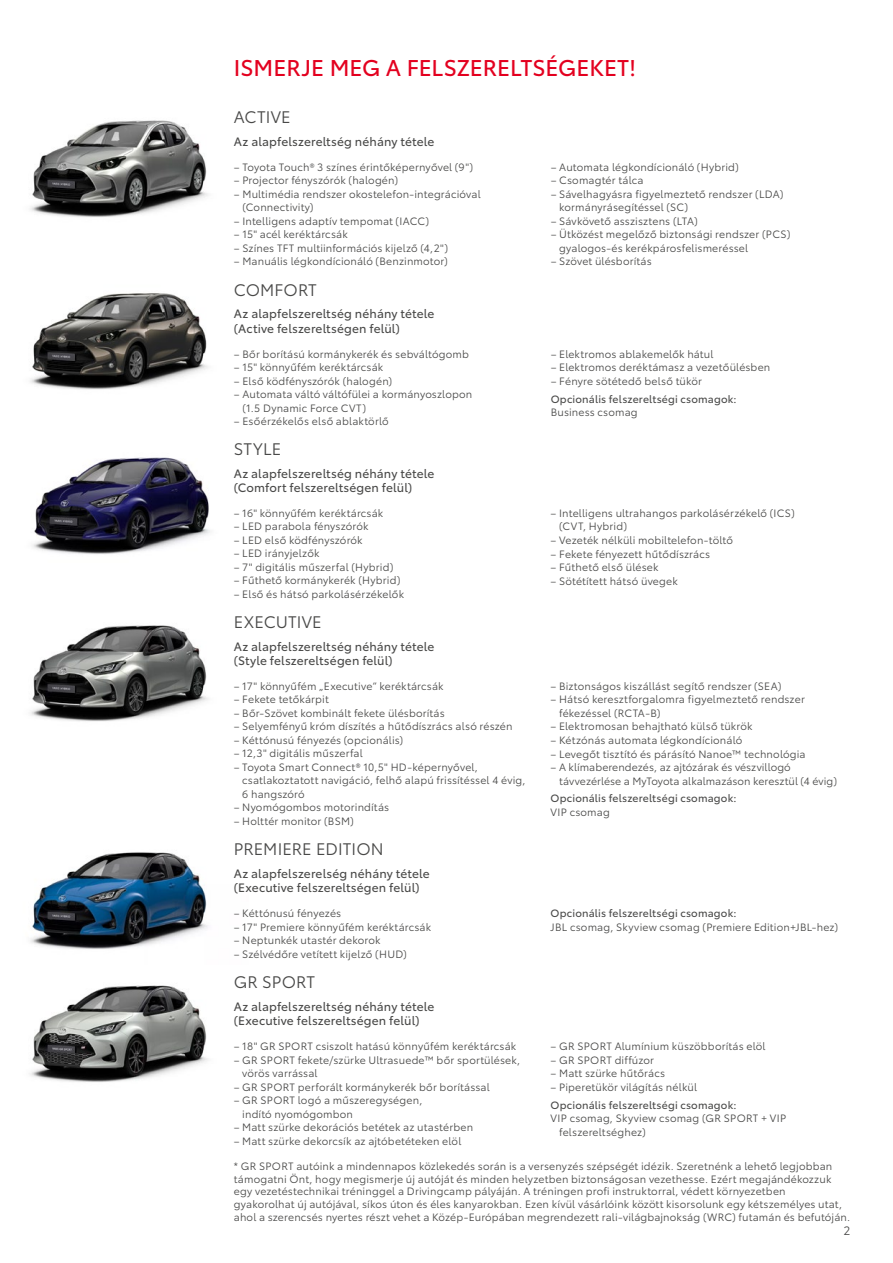
<style>
.page{position:relative;width:893px;height:1263px;background:#fff}
.page>*{position:absolute;margin:0;border:0;box-sizing:border-box;transform-origin:0 0}
.t1{font:22.5px "Toyota Type";letter-spacing:-.005em;color:#e3001f}
.t2{font:16.5px "Toyota Type";letter-spacing:.005em;color:#494948}
.t3{font:12px/14.4px "Toyota Type";letter-spacing:.01em;color:#494948}
.t4{font:12px "Toyota Type";color:#494948}
.t5{font:10.5px/13.5px "Toyota Type";letter-spacing:.015em;color:#494948}
.t6{font:10.5px "Toyota Type";letter-spacing:.015em;color:#494948}
</style>
<div class="page">
<img style="left:30px;top:120px;width:178px;height:97px">
<img style="left:30px;top:293px;width:178px;height:97px">
<img style="left:30px;top:625px;width:178px;height:97px">
<img style="left:30px;top:852px;width:178px;height:97px">
<img style="left:29px;top:985px;width:179px;height:97px">
<img style="left:32px;top:457px;width:178px;height:97px">
<h1 class="t1" style="left:234px;top:51px;width:404px">ISMERJE MEG A FELSZERELTSÉGEKET!</h1>
<h2 class="t2" style="left:234px;top:105px;width:58px">ACTIVE</h2>
<p class="t3" style="left:234px;top:133px;width:202px">Az alapfelszereltség néhány tétele</p>
<p class="t5" style="left:234px;top:159px;width:241px">– Toyota Touch® 3 színes érintőképernyővel (9")</p>
<p class="t5" style="left:234px;top:173px;width:166px">– Projector fényszórók (halogén)</p>
<p class="t5" style="left:242px;top:186px;width:240px;text-indent:-8px">– Multimédia rendszer okostelefon‑integrációval (Connectivity)</p>
<p class="t5" style="left:234px;top:213px;width:197px">– Intelligens adaptív tempomat (IACC)</p>
<p class="t5" style="left:234px;top:227px;width:115px">– 15" acél keréktárcsák</p>
<p class="t5" style="left:234px;top:240px;width:216px">– Színes TFT multiinformációs kijelző (4,2")</p>
<p class="t5" style="left:234px;top:254px;width:215px">– Manuális légkondícionáló (Benzinmotor)</p>
<h2 class="t2" style="left:234px;top:277px;width:85px">COMFORT</h2>
<p class="t3" style="left:234px;top:306px;width:202px">Az alapfelszereltség néhány tétele (Active felszereltségen felül)</p>
<p class="t5" style="left:234px;top:346px;width:237px">– Bőr borítású kormánykerék és sebváltógomb</p>
<p class="t5" style="left:234px;top:360px;width:151px">– 15" könnyűfém keréktárcsák</p>
<p class="t5" style="left:234px;top:373px;width:160px">– Első ködfényszórók (halogén)</p>
<p class="t5" style="left:242px;top:387px;width:231px;text-indent:-9px">– Automata váltó váltófülei a kormányoszlopon (1.5 Dynamic Force CVT)</p>
<p class="t5" style="left:234px;top:414px;width:156px">– Esőérzékelős első ablaktörlő</p>
<h2 class="t2" style="left:234px;top:437px;width:49px">STYLE</h2>
<p class="t3" style="left:234px;top:465px;width:202px">Az alapfelszereltség néhány tétele (Comfort felszereltségen felül)</p>
<p class="t5" style="left:234px;top:506px;width:151px">– 16" könnyűfém keréktárcsák</p>
<p class="t5" style="left:234px;top:519px;width:136px">– LED parabola fényszórók</p>
<p class="t5" style="left:234px;top:533px;width:130px">– LED első ködfényszórók</p>
<p class="t5" style="left:234px;top:546px;width:87px">– LED irányjelzők</p>
<p class="t5" style="left:234px;top:560px;width:161px">– 7" digitális műszerfal (Hybrid)</p>
<p class="t5" style="left:234px;top:573px;width:168px">– Fűthető kormánykerék (Hybrid)</p>
<p class="t5" style="left:234px;top:587px;width:172px">– Első és hátsó parkolásérzékelők</p>
<h2 class="t2" style="left:234px;top:610px;width:89px">EXECUTIVE</h2>
<p class="t3" style="left:234px;top:638px;width:202px">Az alapfelszereltség néhány tétele (Style felszereltségen felül)</p>
<p class="t5" style="left:234px;top:679px;width:211px">– 17" könnyűfém „Executive” keréktárcsák</p>
<p class="t5" style="left:234px;top:692px;width:97px">– Fekete tetőkárpit</p>
<p class="t5" style="left:234px;top:706px;width:213px">– Bőr‑Szövet kombinált fekete ülésborítás</p>
<p class="t5" style="left:234px;top:719px;width:280px">– Selyemfényű króm díszítés a hűtődíszrács alsó részén</p>
<p class="t5" style="left:234px;top:733px;width:171px">– Kéttónusú fényezés (opcionális)</p>
<p class="t5" style="left:234px;top:746px;width:131px">– 12,3" digitális műszerfal</p>
<p class="t5" style="left:242px;top:760px;width:285px;text-indent:-9px">– Toyota Smart Connect® 10,5" HD-képernyővel, csatlakoztatott navigáció, felhő alapú frissítéssel 4 évig,<br>6 hangszóró</p>
<p class="t5" style="left:234px;top:800px;width:157px">– Nyomógombos motorindítás</p>
<p class="t5" style="left:234px;top:814px;width:122px">– Holttér monitor (BSM)</p>
<h2 class="t2" style="left:234px;top:837px;width:151px">PREMIERE EDITION</h2>
<p class="t3" style="left:234px;top:865px;width:197px">Az alapfelszerelség néhány tétele (Executive felszereltségen felül)</p>
<p class="t5" style="left:234px;top:906px;width:109px">– Kéttónusú fényezés</p>
<p class="t5" style="left:234px;top:920px;width:199px">– 17" Premiere könnyűfém keréktárcsák</p>
<p class="t5" style="left:234px;top:933px;width:148px">– Neptunkék utastér dekorok</p>
<p class="t5" style="left:234px;top:947px;width:175px">– Szélvédőre vetített kijelző (HUD)</p>
<h2 class="t2" style="left:234px;top:970px;width:83px">GR SPORT</h2>
<p class="t3" style="left:234px;top:998px;width:202px">Az alapfelszereltség néhány tétele (Executive felszereltségen felül)</p>
<p class="t5" style="left:234px;top:1039px;width:284px">– 18" GR SPORT csiszolt hatású könnyűfém keréktárcsák</p>
<p class="t5" style="left:242px;top:1052px;width:279px;text-indent:-9px">– GR SPORT fekete/szürke Ultrasuede™ bőr sportülések, vörös varrással</p>
<p class="t5" style="left:234px;top:1079px;width:257px">– GR SPORT perforált kormánykerék bőr borítással</p>
<p class="t5" style="left:242px;top:1093px;width:182px;text-indent:-9px">– GR SPORT logó a műszeregységen, indító nyomógombon</p>
<p class="t5" style="left:234px;top:1120px;width:241px">– Matt szürke dekorációs betétek az utastérben</p>
<p class="t5" style="left:234px;top:1133px;width:229px">– Matt szürke dekorcsík az ajtóbetéteken elöl</p>
<p class="t5" style="left:551px;top:159px;width:190px">– Automata légkondícionáló (Hybrid)</p>
<p class="t5" style="left:551px;top:173px;width:94px">– Csomagtér tálca</p>
<p class="t5" style="left:559px;top:186px;width:226px;text-indent:-9px">– Sávelhagyásra figyelmeztető rendszer (LDA) kormányrásegítéssel (SC)</p>
<p class="t5" style="left:551px;top:213px;width:149px">– Sávkövető asszisztens (LTA)</p>
<p class="t5" style="left:559px;top:227px;width:233px;text-indent:-9px">– Ütközést megelőző biztonsági rendszer (PCS) gyalogos‑és kerékpárosfelismeréssel</p>
<p class="t5" style="left:551px;top:254px;width:103px">– Szövet ülésborítás</p>
<p class="t5" style="left:551px;top:346px;width:164px">– Elektromos ablakemelők hátul</p>
<p class="t5" style="left:551px;top:360px;width:221px">– Elektromos deréktámasz a vezetőülésben</p>
<p class="t5" style="left:551px;top:373px;width:153px">– Fényre sötétedő belső tükör</p>
<p class="t6" style="left:551px;top:391px;width:188px">Opcionális felszereltségi csomagok:</p>
<p class="t5" style="left:551px;top:405px;width:89px">Business csomag</p>
<p class="t5" style="left:559px;top:506px;width:237px;text-indent:-9px">– Intelligens ultrahangos parkolásérzékelő (ICS) (CVT, Hybrid)</p>
<p class="t5" style="left:551px;top:533px;width:184px">– Vezeték nélküli mobiltelefon-töltő</p>
<p class="t5" style="left:551px;top:546px;width:161px">– Fekete fényezett hűtődíszrács</p>
<p class="t5" style="left:551px;top:560px;width:109px">– Fűthető első ülések</p>
<p class="t5" style="left:551px;top:573px;width:129px">– Sötétített hátsó üvegek</p>
<p class="t5" style="left:551px;top:679px;width:232px">– Biztonságos kiszállást segítő rendszer (SEA)</p>
<p class="t5" style="left:559px;top:692px;width:247px;text-indent:-9px">– Hátsó keresztforgalomra figyelmeztető rendszer fékezéssel (RCTA-B)</p>
<p class="t5" style="left:551px;top:719px;width:203px">– Elektromosan behajtható külső tükrök</p>
<p class="t5" style="left:551px;top:733px;width:193px">– Kétzónás automata légkondícionáló</p>
<p class="t5" style="left:551px;top:746px;width:256px">– Levegőt tisztító és párásító Nanoe™ technológia</p>
<p class="t5" style="left:559px;top:760px;width:279px;text-indent:-9px">– A klímaberendezés, az ajtózárak és vészvillogó távvezérlése a MyToyota alkalmazáson keresztül (4 évig)</p>
<p class="t6" style="left:551px;top:791px;width:188px">Opcionális felszereltségi csomagok:</p>
<p class="t5" style="left:551px;top:804px;width:61px">VIP csomag</p>
<p class="t6" style="left:551px;top:906px;width:188px">Opcionális felszereltségi csomagok:</p>
<p class="t5" style="left:551px;top:920px;width:289px">JBL csomag, Skyview csomag (Premiere Edition+JBL-hez)</p>
<p class="t5" style="left:551px;top:1039px;width:216px">– GR SPORT Alumínium küszöbborítás elöl</p>
<p class="t5" style="left:551px;top:1052px;width:105px">– GR SPORT diffúzor</p>
<p class="t5" style="left:551px;top:1066px;width:116px">– Matt szürke hűtőrács</p>
<p class="t5" style="left:551px;top:1079px;width:148px">– Piperetükör világítás nélkül</p>
<p class="t6" style="left:551px;top:1097px;width:188px">Opcionális felszereltségi csomagok:</p>
<p class="t5" style="left:559px;top:1111px;width:229px;text-indent:-9px">VIP csomag, Skyview csomag (GR SPORT + VIP felszereltséghez)</p>
<p class="t5" style="left:234px;top:1159px;width:618px;line-height:12.6px">* GR SPORT autóink a mindennapos közlekedés során is a versenyzés szépségét idézik. Szeretnénk a lehető legjobban támogatni Önt, hogy megismerje új autóját és minden helyzetben biztonságosan vezethesse. Ezért megajándékozzuk egy vezetéstechnikai tréninggel a Drivingcamp pályáján. A tréningen profi instruktorral, védett környezetben<br>gyakorolhat új autójával, síkos úton és éles kanyarokban. Ezen kívül vásárlóink között kisorsolunk egy kétszemélyes utat, ahol a szerencsés nyertes részt vehet a Közép-Európában megrendezett rali-világbajnokság (WRC) futamán és befutóján.</p>
<p class="t4" style="left:844px;top:1222px;width:8px">2</p>
</div>
